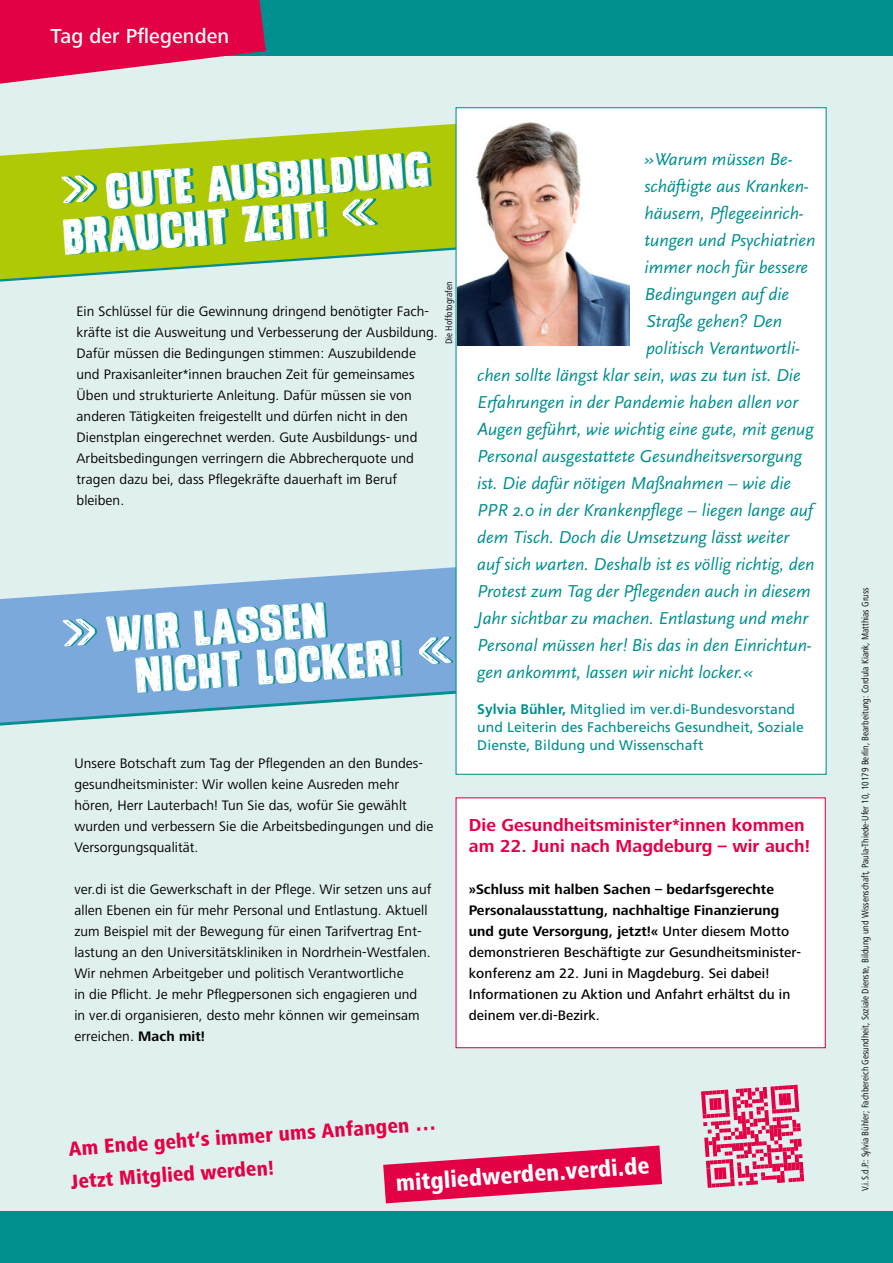
<style>
.page{position:relative;width:893px;height:1263px;background:#fff}
.page>*{position:absolute;margin:0;border:0;box-sizing:border-box;transform-origin:0 0}
.t1{font:48px/43px "Monstro";color:#fff;scale:.95 1}
.t2{font:800 condensed 24px "Frutiger Next LT";color:#fff}
.t3{font:800 condensed 21px/33px "Frutiger Next LT";color:#e40045}
.t4{font:500 21px "Frutiger Next LT";letter-spacing:.005em;color:#fff}
.t5{font:italic 18px "Scala Sans";color:#008e8e}
.t6{font:700 18px/21px "Frutiger Next LT";letter-spacing:.005em;color:#e40045}
.t7{font:14.25px/21px "Frutiger Next LT";letter-spacing:.005em;color:#000}
.t8{font:500 14.25px/21px "Frutiger Next LT";letter-spacing:.005em;color:#000}
.t9{font:13.95px/18px "Frutiger";letter-spacing:.005em;color:#008e8e}
.t10{font:condensed 9.75px "Frutiger Next LT";color:#000}
.s1{font-size:78.3px}
.s2{font-size:78px}
.s3{font-weight:700}
</style>
<div class="page">
<div style="left:0;top:27px;width:893px;height:1190px;background:#e0f0ee"></div>
<svg style="left:0;top:123px;width:455px;height:156px;fill:#afca05"></svg>
<svg style="left:0;top:567px;width:455px;height:156px;fill:#7ca9db"></svg>
<div style="left:455px;top:797px;width:371px;height:251px;background:#fff;border:1px solid #e40045"></div>
<div style="left:0;top:0;width:893px;height:55px;background:#008e8e"></div>
<div style="left:0;top:1212px;width:893px;height:51px;background:#008e8e"></div>
<svg style="left:0;top:0;width:266px;height:84px"></svg>
<div style="left:455px;top:107px;width:372px;height:668px;background:#fff;border:1px solid #008e8e"></div>
<img style="left:457px;top:122px;width:173px;height:223px">
<svg style="left:383px;top:1145px;width:279px;height:58px"></svg>
<svg style="left:701px;top:1085px;width:103px;height:103px"></svg>
<h3 class="t4" style="left:51px;top:24px;width:180px">Tag der Pflegenden</h3>
<h1 class="t1" style="left:58px;top:174px;width:391px;rotate:-4deg"><span class="s1">»</span> Gute Ausbildung braucht Zeit! <span class="s2">«</span></h1>
<p class="t7" style="left:77px;top:301px;width:363px">Ein Schlüssel für die Gewinnung dringend benötigter Fach&shy;kräfte ist die Ausweitung und Verbesserung der Ausbildung.<br>Dafür müssen die Bedingungen stimmen: Auszubildende und Praxisanleiter*innen brauchen Zeit für gemeinsames Üben und strukturierte Anleitung. Dafür müssen sie von anderen Tätigkeiten freigestellt und dürfen nicht in den Dienstplan eingerechnet werden. Gute Ausbildungs- und Arbeitsbedingungen verringern die Abbrecherquote und tragen dazu bei, dass Pflegekräfte dauerhaft im Beruf bleiben.</p>
<p class="t10" style="left:444px;top:344px;width:64px;rotate:-90deg">Die Hoffotografen</p>
<h1 class="t1" style="left:131px;top:613px;width:336px;text-indent:-71px;rotate:-4deg"><span class="s1">»</span> Wir lassen<br>nicht locker! <span class="s2">«</span></h1>
<p class="t7" style="left:74px;top:753px;width:360px">Unsere Botschaft zum Tag der Pflegenden an den Bundes&shy;gesundheitsminister: Wir wollen keine Ausreden mehr hören, Herr Lauterbach! Tun Sie das, wofür Sie gewählt wurden und verbessern Sie die Arbeitsbedingungen und die Versorgungsqualität.</p>
<p class="t7" style="left:74px;top:879px;width:358px">ver.di ist die Gewerkschaft in der Pflege. Wir setzen uns auf allen Ebenen ein für mehr Personal und Entlastung. Aktuell zum Beispiel mit der Bewegung für einen Tarifvertrag Ent&shy;lastung an den Universitätskliniken in Nordrhein-Westfalen.<br>Wir nehmen Arbeitgeber und politisch Verantwortliche<br>in die Pflicht. Je mehr Pflegpersonen sich engagieren und in ver.di organisieren, desto mehr können wir gemeinsam erreichen. <span class="s3">Mach mit!</span></p>
<p class="t5" style="left:645px;top:149px;width:150px">»Warum müssen Be-</p>
<p class="t5" style="left:645px;top:176px;width:166px">schäftigte aus Kranken-</p>
<p class="t5" style="left:645px;top:203px;width:161px">häusern, Pflegeeinrich-</p>
<p class="t5" style="left:645px;top:230px;width:172px">tungen und Psychiatrien</p>
<p class="t5" style="left:645px;top:257px;width:165px">immer noch für bessere</p>
<p class="t5" style="left:645px;top:284px;width:146px">Bedingungen auf die</p>
<p class="t5" style="left:646px;top:311px;width:138px">Straße gehen? Den</p>
<p class="t5" style="left:646px;top:338px;width:156px">politisch Verantwortli-</p>
<p class="t5" style="left:477px;top:365px;width:325px">chen sollte längst klar sein, was zu tun ist. Die</p>
<p class="t5" style="left:477px;top:392px;width:322px">Erfahrungen in der Pandemie haben allen vor</p>
<p class="t5" style="left:477px;top:419px;width:338px">Augen geführt, wie wichtig eine gute, mit genug</p>
<p class="t5" style="left:477px;top:446px;width:326px">Personal ausgestattete Gesundheitsversorgung</p>
<p class="t5" style="left:477px;top:473px;width:315px">ist. Die dafür nötigen Maßnahmen – wie die</p>
<p class="t5" style="left:477px;top:500px;width:337px">PPR 2.0 in der Krankenpflege – liegen lange auf</p>
<p class="t5" style="left:477px;top:527px;width:313px">dem Tisch. Doch die Umsetzung lässt weiter</p>
<p class="t5" style="left:477px;top:554px;width:339px">auf sich warten. Deshalb ist es völlig richtig, den</p>
<p class="t5" style="left:477px;top:581px;width:335px">Protest zum Tag der Pflegenden auch in diesem</p>
<p class="t5" style="left:477px;top:608px;width:332px">Jahr sichtbar zu machen. Entlastung und mehr</p>
<p class="t5" style="left:477px;top:635px;width:336px">Personal müssen her! Bis das in den Einrichtun-</p>
<p class="t5" style="left:477px;top:662px;width:277px">gen ankommt, lassen wir nicht locker.«</p>
<p class="t9" style="left:477px;top:700px;width:328px"><span class="s3">Sylvia Bühler,</span> Mitglied im ver.di-Bundesvorstand und Leiterin des Fachbereichs Gesundheit, Soziale<br>Dienste, Bildung und Wissenschaft</p>
<p class="t6" style="left:469px;top:815px;width:343px">Die Gesundheitsminister*innen kommen am 22. Juni nach Magdeburg – wir auch!</p>
<p class="t8" style="left:469px;top:879px;width:334px"><span class="s3">»Schluss mit halben Sachen – bedarfsgerechte Personalausstattung, nachhaltige Finanzierung und gute Versorgung, jetzt!«</span> Unter diesem Motto demonstrieren Beschäftigte zur Gesundheitsminister&shy;konferenz am 22. Juni in Magdeburg. Sei dabei!<br>Informationen zu Aktion und Anfahrt erhältst du in deinem ver.di-Bezirk.</p>
<h3 class="t3" style="left:68px;top:1132px;width:370px;rotate:-4deg">Am Ende geht‘s immer ums Anfangen …<br>Jetzt Mitglied werden!</h3>
<h2 class="t2" style="left:395px;top:1170px;width:255px;rotate:-4deg">mitgliedwerden.verdi.de</h2>
<p class="t10" style="left:860px;top:1191px;width:605px;rotate:-90deg">V.i.S.d.P.: Sylvia Bühler; Fachbereich Gesundheit, Soziale Dienste, Bildung und Wissenschaft, Paula-Thiede-Ufer 10, 10179 Berlin, Bearbeitung: Cordula Kiank, Matthias Gruss</p>
</div>
